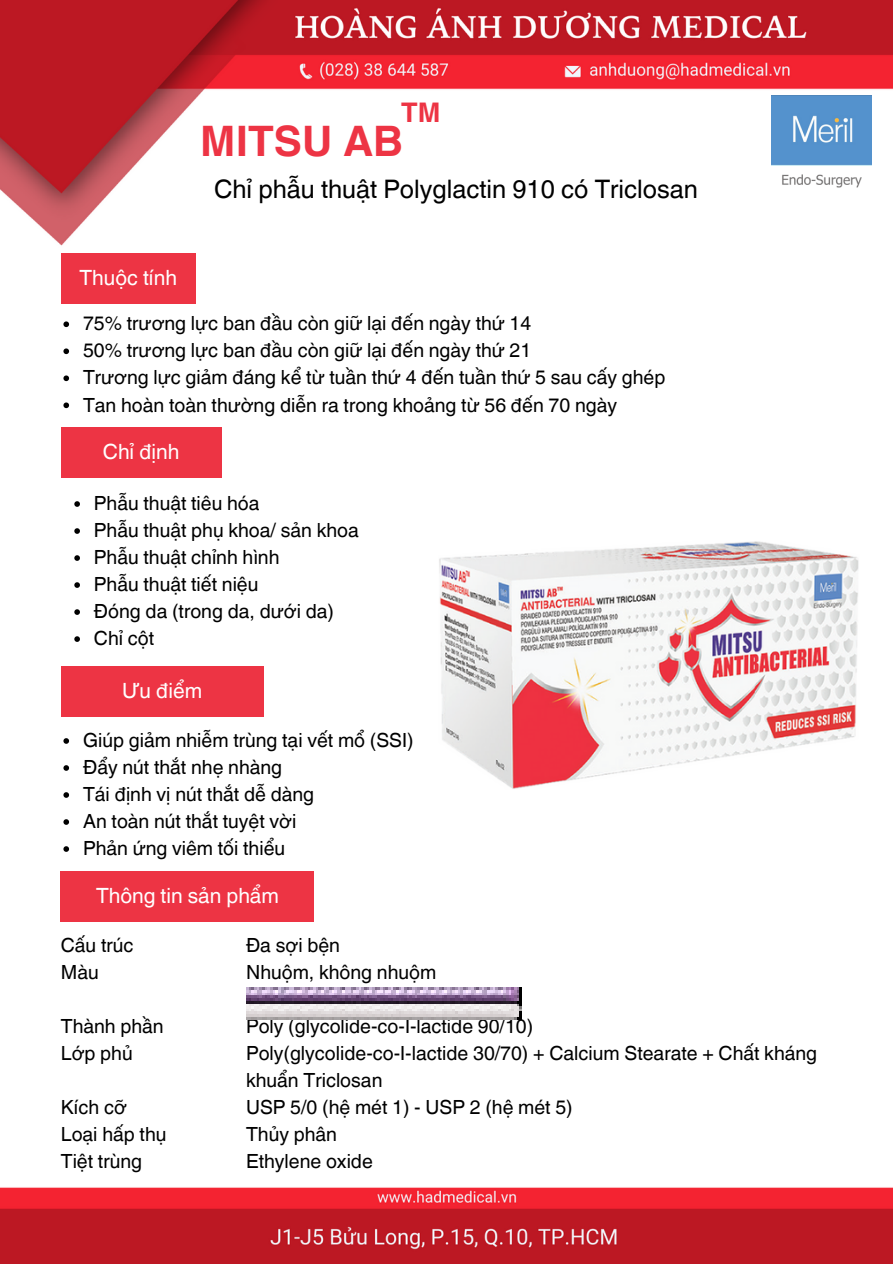
<style>
.page{position:relative;width:893px;height:1264px;background:#fff}
.page>*{position:absolute;margin:0;border:0;box-sizing:border-box;transform-origin:0 0}
.t1{font:700 42px "Helvetica World";color:#ed3444}
.t2{font:700 27px "Helvetica World";color:#ed3444}
.t3{font:25.5px "Helvetica World";color:#000}
.t4{font:21px "Helvetica World";color:#fff}
.t5{font:19.5px/27px "Helvetica World";color:#000}
</style>
<div class="page">
<img style="left:0;top:0;width:892px;height:1263px">
<img style="left:246px;top:987px;width:276px;height:32px">
<img style="left:771px;top:95px;width:100px;height:99px">
<img style="left:438px;top:540px;width:421px;height:249px">
<svg style="left:63px;top:321px;width:6px;height:6px"></svg>
<svg style="left:63px;top:348px;width:6px;height:6px"></svg>
<svg style="left:63px;top:375px;width:6px;height:6px"></svg>
<svg style="left:63px;top:402px;width:6px;height:6px"></svg>
<svg style="left:74px;top:501px;width:6px;height:6px"></svg>
<svg style="left:74px;top:528px;width:6px;height:6px"></svg>
<svg style="left:74px;top:555px;width:6px;height:6px"></svg>
<svg style="left:74px;top:582px;width:6px;height:6px"></svg>
<svg style="left:74px;top:609px;width:6px;height:6px"></svg>
<svg style="left:74px;top:636px;width:6px;height:6px"></svg>
<svg style="left:63px;top:738px;width:6px;height:5px"></svg>
<svg style="left:63px;top:765px;width:6px;height:5px"></svg>
<svg style="left:63px;top:792px;width:6px;height:5px"></svg>
<svg style="left:63px;top:819px;width:6px;height:5px"></svg>
<svg style="left:63px;top:846px;width:6px;height:5px"></svg>
<div style="left:61px;top:253px;width:135px;height:50px;background:#ed3444"></div>
<div style="left:61px;top:427px;width:160px;height:50px;background:#ed3444"></div>
<div style="left:61px;top:666px;width:202px;height:50px;background:#ed3444"></div>
<div style="left:61px;top:871px;width:253px;height:50px;background:#ed3444"></div>
<p class="t2" style="left:401px;top:90px;width:41px">TM</p>
<p class="t4" style="left:80px;top:265px;width:99px">Thuộc tính</p>
<p class="t1" style="left:200px;top:107px;width:204px">MITSU AB</p>
<p class="t3" style="left:214px;top:173px;width:485px">Chỉ phẫu thuật Polyglactin 910 có Triclosan</p>
<p class="t5" style="left:83px;top:310px;width:449px">75% trương lực ban đầu còn giữ lại đến ngày thứ 14</p>
<p class="t5" style="left:83px;top:337px;width:449px">50% trương lực ban đầu còn giữ lại đến ngày thứ 21</p>
<p class="t5" style="left:83px;top:364px;width:583px">Trương lực giảm đáng kể từ tuần thứ 4 đến tuần thứ 5 sau cấy ghép</p>
<p class="t5" style="left:83px;top:391px;width:535px">Tan hoàn toàn thường diễn ra trong khoảng từ 56 đến 70 ngày</p>
<p class="t4" style="left:103px;top:439px;width:78px">Chỉ định</p>
<p class="t5" style="left:94px;top:490px;width:167px">Phẫu thuật tiêu hóa</p>
<p class="t5" style="left:94px;top:517px;width:266px">Phẫu thuật phụ khoa/ sản khoa</p>
<p class="t5" style="left:94px;top:544px;width:187px">Phẫu thuật chỉnh hình</p>
<p class="t5" style="left:94px;top:571px;width:166px">Phẫu thuật tiết niệu</p>
<p class="t5" style="left:94px;top:598px;width:241px">Đóng da (trong da, dưới da)</p>
<p class="t5" style="left:94px;top:625px;width:62px">Chỉ cột</p>
<p class="t4" style="left:122px;top:678px;width:81px">Ưu điểm</p>
<p class="t5" style="left:83px;top:727px;width:332px">Giúp giảm nhiễm trùng tại vết mổ (SSI)</p>
<p class="t5" style="left:83px;top:754px;width:200px">Đẩy nút thắt nhẹ nhàng</p>
<p class="t5" style="left:83px;top:781px;width:232px">Tái định vị nút thắt dễ dàng</p>
<p class="t5" style="left:83px;top:808px;width:215px">An toàn nút thắt tuyệt vời</p>
<p class="t5" style="left:83px;top:835px;width:203px">Phản ứng viêm tối thiểu</p>
<p class="t4" style="left:96px;top:883px;width:184px">Thông tin sản phẩm</p>
<p class="t5" style="left:61px;top:931px;width:74px">Cấu trúc</p>
<p class="t5" style="left:61px;top:958px;width:39px">Màu</p>
<p class="t5" style="left:61px;top:1012px;width:104px">Thành phần</p>
<p class="t5" style="left:61px;top:1039px;width:73px">Lớp phủ</p>
<p class="t5" style="left:61px;top:1093px;width:67px">Kích cỡ</p>
<p class="t5" style="left:61px;top:1120px;width:107px">Loại hấp thụ</p>
<p class="t5" style="left:61px;top:1147px;width:83px">Tiệt trùng</p>
<h1 class="t5" style="left:246px;top:931px;width:95px">Đa sợi bện</h1>
<h2 class="t5" style="left:246px;top:958px;width:192px">Nhuộm, không nhuộm</h2>
<p class="t5" style="left:246px;top:1012px;width:288px">Poly (glycolide-co-I-lactide 90/10)</p>
<p class="t5" style="left:246px;top:1039px;width:572px">Poly(glycolide-co-I-lactide 30/70) + Calcium Stearate + Chất kháng khuẩn Triclosan</p>
<p class="t5" style="left:246px;top:1093px;width:328px">USP 5/0 (hệ mét 1) - USP 2 (hệ mét 5)</p>
<p class="t5" style="left:246px;top:1120px;width:92px">Thủy phân</p>
<p class="t5" style="left:246px;top:1147px;width:128px">Ethylene oxide</p>
</div>
